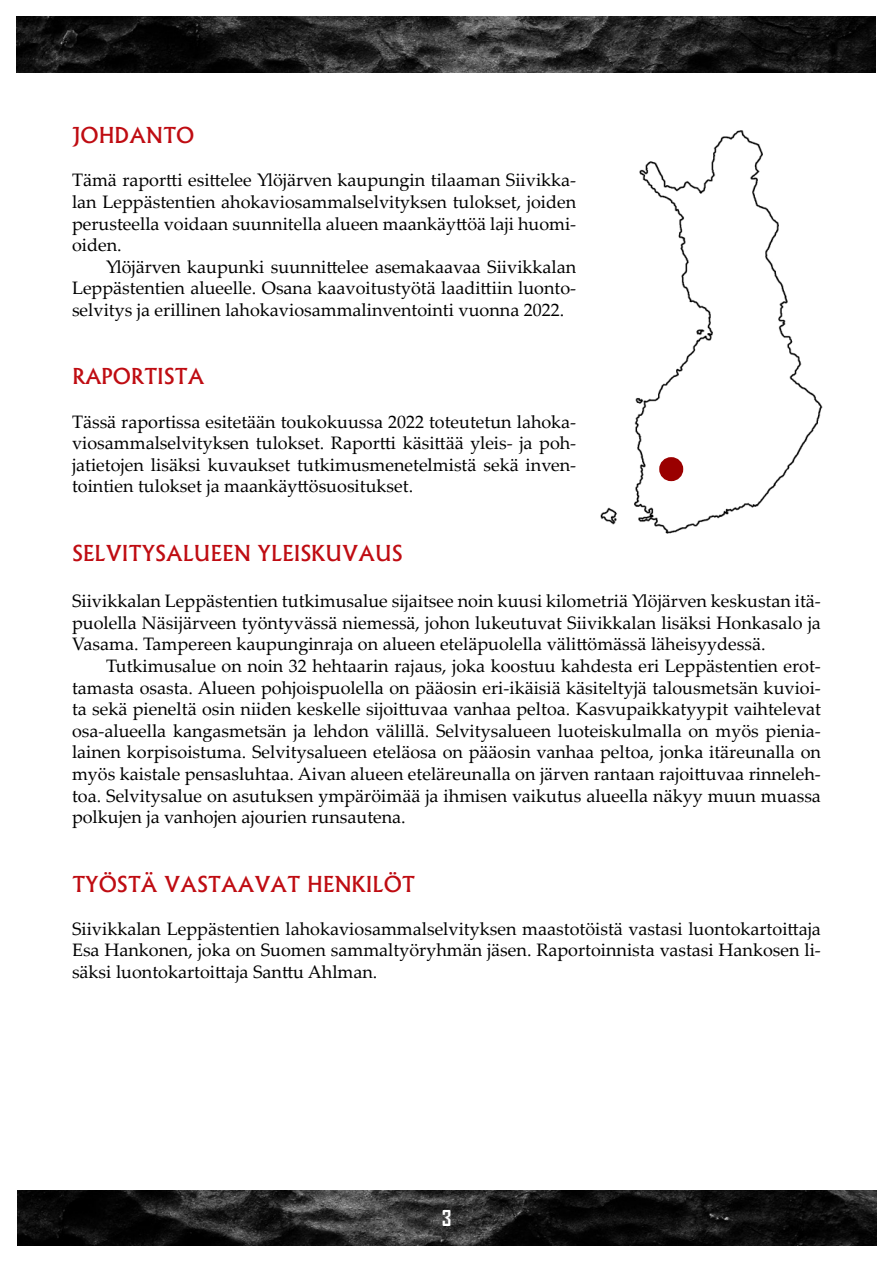
<style>
.page{position:relative;width:893px;height:1263px;background:#fff}
.page>*{position:absolute;margin:0;border:0;box-sizing:border-box;transform-origin:0 0}
.Perusotsikko{font:500 21px "Albertus";color:#bf0c12}
.t1{font:700 21px "Agency FB";color:#fff}
.Perusteksti{font:18px/21.6px "Palatino Linotype";color:#000;text-align:justify}
.Leipäteksti{font:18px/21.6px "Palatino Linotype";color:#000;text-align:justify}
</style>
<div class="page">
<img style="left:17px;top:17px;width:859px;height:55px">
<img style="left:17px;top:1191px;width:859px;height:55px">
<img style="left:600px;top:130px;width:223px;height:404px">
<div style="left:659px;top:457px;width:24px;height:24px;border:12px solid #9a0000;border-radius:50%"></div>
<p class="Perusotsikko" style="left:72px;top:122px;width:124px">JOHDANTO</p>
<p class="Perusteksti" style="left:72px;top:169px;width:506px">Tämä raportti esittelee Ylöjärven kaupungin tilaaman Siivikka&shy;lan Leppästentien ahokaviosammalselvityksen tulokset, joiden perusteella voidaan suunnitella alueen maankäyttöä laji huomi&shy;oiden.</p>
<p class="Leipäteksti" style="left:72px;top:255px;width:506px;text-indent:34px">Ylöjärven kaupunki suunnittelee asemakaavaa Siivikkalan Leppästentien alueelle. Osana kaavoitustyötä laadittiin luonto&shy;selvitys ja erillinen lahokaviosammalinventointi vuonna 2022.</p>
<p class="Perusotsikko" style="left:72px;top:364px;width:134px">RAPORTISTA</p>
<p class="Perusteksti" style="left:72px;top:410px;width:506px">Tässä raportissa esitetään toukokuussa 2022 toteutetun lahoka&shy;viosammalselvityksen tulokset. Raportti käsittää yleis- ja poh&shy;jatietojen lisäksi kuvaukset tutkimusmenetelmistä sekä inven&shy;tointien tulokset ja maankäyttösuositukset.</p>
<p class="Perusotsikko" style="left:72px;top:540px;width:332px">SELVITYSALUEEN YLEISKUVAUS</p>
<p class="Perusteksti" style="left:72px;top:590px;width:750px">Siivikkalan Leppästentien tutkimusalue sijaitsee noin kuusi kilometriä Ylöjärven keskustan itä&shy;puolella Näsijärveen työntyvässä niemessä, johon lukeutuvat Siivikkalan lisäksi Honkasalo ja Vasama. Tampereen kaupunginraja on alueen eteläpuolella välittömässä läheisyydessä.</p>
<p class="Leipäteksti" style="left:72px;top:654px;width:750px;text-indent:34px">Tutkimusalue on noin 32 hehtaarin rajaus, joka koostuu kahdesta eri Leppästentien erot&shy;tamasta osasta. Alueen pohjoispuolella on pääosin eri-ikäisiä käsiteltyjä talousmetsän kuvioi&shy;ta sekä pieneltä osin niiden keskelle sijoittuvaa vanhaa peltoa. Kasvupaikkatyypit vaihtelevat osa-alueella kangasmetsän ja lehdon välillä. Selvitysalueen luoteiskulmalla on myös pienia&shy;lainen korpisoistuma. Selvitysalueen eteläosa on pääosin vanhaa peltoa, jonka itäreunalla on myös kaistale pensasluhtaa. Aivan alueen eteläreunalla on järven rantaan rajoittuvaa rinneleh&shy;toa. Selvitysalue on asutuksen ympäröimää ja ihmisen vaikutus alueella näkyy muun muassa polkujen ja vanhojen ajourien runsautena.</p>
<p class="Perusotsikko" style="left:72px;top:871px;width:345px">TYÖSTÄ VASTAAVAT HENKILÖT</p>
<p class="Perusteksti" style="left:72px;top:917px;width:750px">Siivikkalan Leppästentien lahokaviosammalselvityksen maastotöistä vastasi luontokartoittaja Esa Hankonen, joka on Suomen sammaltyöryhmän jäsen. Raportoinnista vastasi Hankosen li&shy;säksi luontokartoittaja Santtu Ahlman.</p>
<p class="t1" style="left:442px;top:1205px;width:11px">3</p>
</div>
